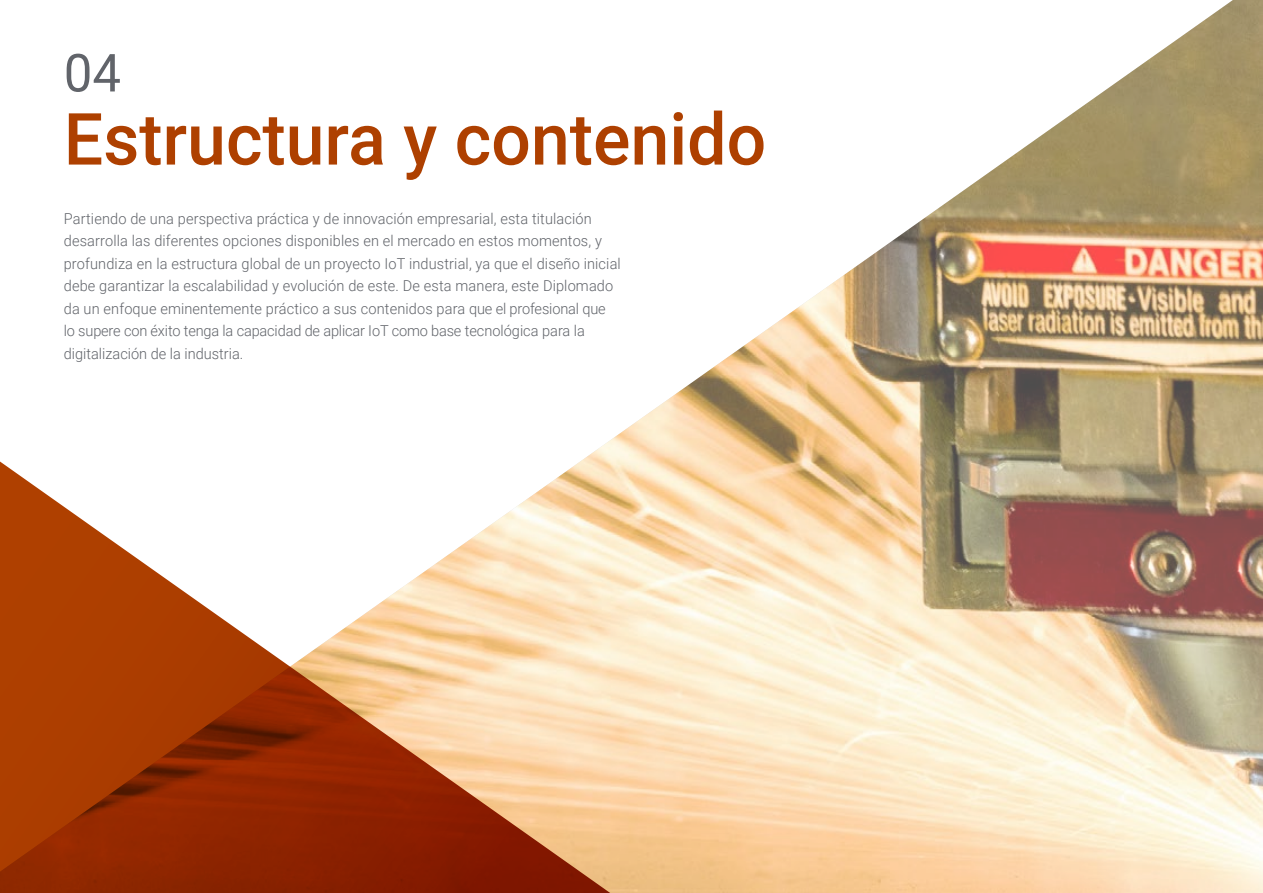
<style>
.page{position:relative;width:1263px;height:893px;background:#fff}
.page>*{position:absolute;margin:0;border:0;box-sizing:border-box;transform-origin:0 0}
.t1{font:500 72px "Roboto";color:#ae4000}
.t2{font:52.5px "Roboto";color:#61646a}
.t3{font:300 15px/22.5px "Roboto";letter-spacing:.01em;color:#61646a}
</style>
<div class="page">
<img style="left:602px;top:0;width:661px;height:893px">
<svg style="left:0;top:446px;width:640px;height:447px"></svg>
<h2 class="t2" style="left:64px;top:36px;width:59px">04</h2>
<h1 class="t1" style="left:64px;top:89px;width:704px">Estructura y contenido</h1>
<p class="t3" style="left:64px;top:207px;width:559px">Partiendo de una perspectiva práctica y de innovación empresarial, esta titulación desarrolla las diferentes opciones disponibles en el mercado en estos momentos, y profundiza en la estructura global de un proyecto IoT industrial, ya que el diseño inicial debe garantizar la escalabilidad y evolución de este. De esta manera, este Diplomado da un enfoque eminentemente práctico a sus contenidos para que el profesional que<br>lo supere con éxito tenga la capacidad de aplicar IoT como base tecnológica para la digitalización de la industria.</p>
</div>
